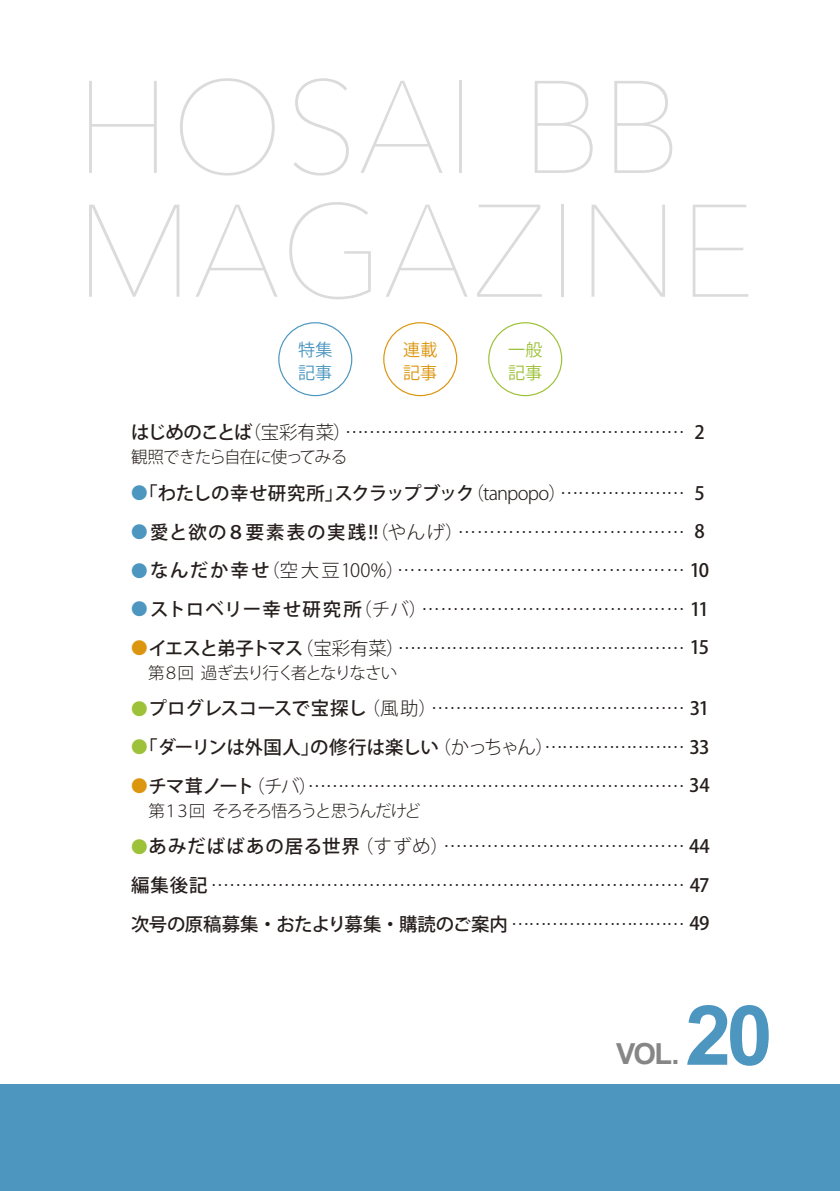
<style>
.page{position:relative;width:840px;height:1191px;background:#fff}
.page>*{position:absolute;margin:0;border:0;box-sizing:border-box;transform-origin:0 0}
.t1{font:200 130px/123.8px "Avenir Next";color:#dbdbdb}
.t2{font:700 83px "Arial";color:#4c96c0}
.t3{font:700 29px "Arial";color:#868687}
.t4{font:300 18.4px/38.6px "Koz Go Pr 6 N";letter-spacing:.015em;color:#251e1c;text-align:justify}
.t5{font:500 18.4px "Koz Go Pr 6 N";letter-spacing:-.015em;color:#251e1c}
.t6{font:500 18.4px/38.6px "Koz Go Pro";color:#251e1c}
.t7{font:17px/22.6px "Koz Go Pro";color:#4c96c0}
.t8{font:17px/22.6px "Koz Go Pro";color:#dc950f}
.t9{font:17px/22.6px "Koz Go Pro";color:#9dc138}
.t10{font:300 16.6px "Koz Go Pr 6 N";letter-spacing:-.12em;color:#251e1c}
.t11{font:300 16.6px "Koz Go Pr 6 N";letter-spacing:-.095em;color:#251e1c}
.t12{font:300 16.6px "Koz Go Pr 6 N";letter-spacing:-.065em;color:#251e1c}
.s1{font-weight:500}
.s2{font-size:16.6px;color:#4c96c0}
.s3{font-weight:300}
.s4{font-weight:500;font-size:16.6px;color:#4c96c0}
.s5{font-family:"Koz Go Pro";font-weight:500}
.s6{font-weight:500;font-size:16.6px;color:#dc950f}
.s7{font-weight:500;font-size:16.6px;color:#9dc138}
.s8{font-size:16.6px;color:#9dc138}
.s9{font-family:"Koz Go Pro"}
</style>
<div class="page">
<div style="left:0;top:1084px;width:839px;height:107px;background:#4c96c0"></div>
<div style="left:278px;top:322px;width:74px;height:74px;border:1px solid #4c96c0;border-radius:50%"></div>
<div style="left:383px;top:322px;width:74px;height:74px;border:1px solid #dc950f;border-radius:50%"></div>
<div style="left:488px;top:322px;width:74px;height:74px;border:1px solid #9dc138;border-radius:50%"></div>
<h1 class="t1" style="left:75px;top:66px;width:681px">HOSAI BB<br>MAGAZINE</h1>
<p class="t7" style="left:298px;top:339px;width:36px">特集記事</p>
<p class="t8" style="left:403px;top:339px;width:36px">連載記事</p>
<p class="t9" style="left:507px;top:339px;width:36px">一般記事</p>
<p class="t4" style="left:131px;top:413px;width:555px"><span class="s1">はじめのことば</span>（宝彩有菜）…………………………………………………</p>
<p class="t12" style="left:131px;top:448px;width:218px">観照できたら自在に使ってみる</p>
<p class="t5" style="left:131px;top:483px;width:555px"><span class="s2">●</span>「わたしの幸せ研究所」スクラップブック<span class="s3">（tanpopo）…………………</span></p>
<p class="t4" style="left:131px;top:513px;width:555px"><span class="s4">●</span><span class="s1">愛と欲の８要素表の実践!!</span>（やんげ）………………………………</p>
<p class="t4" style="left:131px;top:551px;width:579px"><span class="s4">●</span><span class="s1">なんだか幸せ</span>（空大豆100%）……………………………………… <span class="s5">10</span></p>
<p class="t4" style="left:131px;top:590px;width:579px"><span class="s4">●</span><span class="s1">ストロベリー幸せ研究所</span>（チバ）…………………………………… <span class="s5">11</span></p>
<p class="t4" style="left:131px;top:629px;width:579px"><span class="s6">●</span><span class="s1">イエスと弟子トマス</span>（宝彩有菜）………………………………………… <span class="s5">15</span></p>
<p class="t11" style="left:148px;top:663px;width:251px">第８回 過ぎ去り行く者となりなさい</p>
<p class="t4" style="left:131px;top:689px;width:579px"><span class="s7">●</span><span class="s1">プログレスコースで宝探し</span> （風助）…………………………………… <span class="s5">31</span></p>
<p class="t5" style="left:131px;top:737px;width:579px"><span class="s8">●</span>「ダーリンは外国人」の修行は楽しい<span class="s3">（かっちゃん）……………………</span> <span class="s9">33</span></p>
<p class="t4" style="left:131px;top:767px;width:579px"><span class="s6">●</span><span class="s1">チマ茸ノート</span>（チバ）……………………………………………………… <span class="s5">34</span></p>
<p class="t10" style="left:148px;top:801px;width:274px">第１３回 そろそろ悟ろうと思うんだけど</p>
<p class="t4" style="left:131px;top:827px;width:580px"><span class="s7">●</span><span class="s1">あみだばばあの居る世界</span> （すずめ）………………………………… <span class="s5">44</span><span class="s1">編集後記</span> …………………………………………………………………… <span class="s5">47</span><span class="s1">次号の原稿募集・おたより募集・購読のご案内</span> ………………………… <span class="s5">49</span></p>
<p class="t6" style="left:694px;top:414px;width:12px">2</p>
<p class="t6" style="left:694px;top:474px;width:12px">5<br>8</p>
<h3 class="t3" style="left:616px;top:1034px;width:65px">VOL.</h3>
<h2 class="t2" style="left:684px;top:980px;width:89px">20</h2>
</div>
